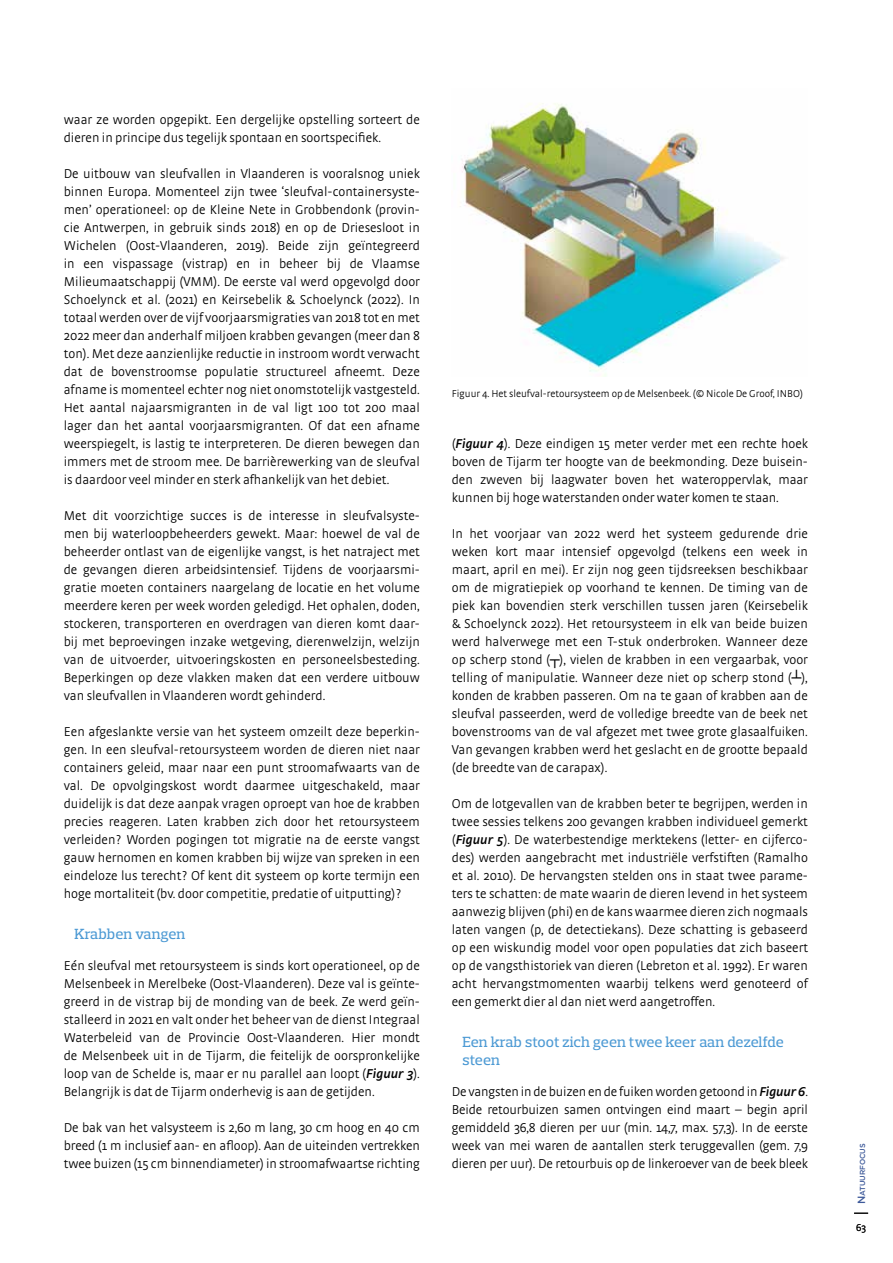
<style>
.page{position:relative;width:893px;height:1263px;background:#fff}
.page>*{position:absolute;margin:0;border:0;box-sizing:border-box;transform-origin:0 0}
.t1{font:500 15px/18px "Prelo Slab";letter-spacing:.01em;color:#4d9ad4}
.t2{font:300 13.5px/18px "Strada OT";color:#000;text-align:justify}
.t3{font:300 10.5px "Strada OT";color:#000}
.t4{font:500 7.35px "Gotham";color:#3e5a9a}
.s1{font-weight:600;font-style:italic}
.s2{font-family:"Arial";font-weight:400}
.s3{font-size:10.5px}
</style>
<div class="page">
<svg style="left:854px;top:1213px;width:14px;height:1px"></svg>
<img style="left:460px;top:103px;width:324px;height:273px">
<p class="t2" style="left:64px;top:111px;width:358px">waar ze worden opgepikt. Een dergelijke opstelling sorteert de dieren in principe dus tegelijk spontaan en soortspecifiek.</p>
<p class="t2" style="left:64px;top:165px;width:358px">De uitbouw van sleufvallen in Vlaanderen is vooralsnog uniek binnen Europa. Momenteel zijn twee ‘sleufval-containersyste&shy;men’ operationeel: op de Kleine Nete in Grobbendonk (provin&shy;cie Antwerpen, in gebruik sinds 2018) en op de Driesesloot in Wichelen (Oost-Vlaanderen, 2019). Beide zijn geïntegreerd in een vispassage (vistrap) en in beheer bij de Vlaamse Milieumaatschappij (VMM). De eerste val werd opgevolgd door Schoelynck et al. (2021) en Keirsebelik &amp; Schoelynck (2022). In totaal werden over de vijf voorjaarsmigraties van 2018 tot en met 2022 meer dan anderhalf miljoen krabben gevangen (meer dan 8 ton). Met deze aanzienlijke reductie in instroom wordt verwacht dat de bovenstroomse populatie structureel afneemt. Deze afname is momenteel echter nog niet onomstotelijk vastgesteld.<br>Het aantal najaarsmigranten in de val ligt 100 tot 200 maal lager dan het aantal voorjaarsmigranten. Of dat een afname weerspiegelt, is lastig te interpreteren. De dieren bewegen dan immers met de stroom mee. De barrièrewerking van de sleufval is daardoor veel minder en sterk afhankelijk van het debiet.</p>
<p class="t2" style="left:64px;top:507px;width:358px">Met dit voorzichtige succes is de interesse in sleufvalsyste&shy;men bij waterloopbeheerders gewekt. Maar: hoewel de val de beheerder ontlast van de eigenlijke vangst, is het natraject met de gevangen dieren arbeidsintensief. Tijdens de voorjaarsmi&shy;gratie moeten containers naargelang de locatie en het volume meerdere keren per week worden geledigd. Het ophalen, doden, stockeren, transporteren en overdragen van dieren komt daar&shy;bij met beproevingen inzake wetgeving, dierenwelzijn, welzijn van de uitvoerder, uitvoeringskosten en personeelsbesteding.<br>Beperkingen op deze vlakken maken dat een verdere uitbouw van sleufvallen in Vlaanderen wordt gehinderd.</p>
<p class="t2" style="left:64px;top:723px;width:358px">Een afgeslankte versie van het systeem omzeilt deze beperkin&shy;gen. In een sleufval-retoursysteem worden de dieren niet naar containers geleid, maar naar een punt stroomafwaarts van de val. De opvolgingskost wordt daarmee uitgeschakeld, maar duidelijk is dat deze aanpak vragen oproept van hoe de krabben precies reageren. Laten krabben zich door het retoursysteem verleiden? Worden pogingen tot migratie na de eerste vangst gauw hernomen en komen krabben bij wijze van spreken in een eindeloze lus terecht? Of kent dit systeem op korte termijn een hoge mortaliteit (bv. door competitie, predatie of uitputting)?</p>
<p class="t1" style="left:74px;top:925px;width:112px">Krabben vangen</p>
<p class="t2" style="left:64px;top:957px;width:358px">Eén sleufval met retoursysteem is sinds kort operationeel, op de Melsenbeek in Merelbeke (Oost-Vlaanderen). Deze val is geïnte&shy;greerd in de vistrap bij de monding van de beek. Ze werd geïn&shy;stalleerd in 2021 en valt onder het beheer van de dienst Integraal Waterbeleid van de Provincie Oost-Vlaanderen. Hier mondt de Melsenbeek uit in de Tijarm, die feitelijk de oorspronkelijke loop van de Schelde is, maar er nu parallel aan loopt (<span class="s1">Figuur 3</span>).<br>Belangrijk is dat de Tijarm onderhevig is aan de getijden.</p>
<p class="t2" style="left:64px;top:1119px;width:358px">De bak van het valsysteem is 2,60 m lang, 30 cm hoog en 40 cm breed (1 m inclusief aan- en afloop). Aan de uiteinden vertrekken twee buizen (15 cm binnendiameter) in stroomafwaartse richting</p>
<p class="t3" style="left:452px;top:388px;width:353px">Figuur 4. Het sleufval-retoursysteem op de Melsenbeek. (© Nicole De Groof, INBO)</p>
<p class="t2" style="left:452px;top:435px;width:358px">(<span class="s1">Figuur 4</span>). Deze eindigen 15 meter verder met een rechte hoek boven de Tijarm ter hoogte van de beekmonding. Deze buisein&shy;den zweven bij laagwater boven het wateroppervlak, maar kunnen bij hoge waterstanden onder water komen te staan.</p>
<p class="t2" style="left:452px;top:525px;width:358px">In het voorjaar van 2022 werd het systeem gedurende drie weken kort maar intensief opgevolgd (telkens een week in maart, april en mei). Er zijn nog geen tijdsreeksen beschikbaar om de migratiepiek op voorhand te kennen. De timing van de piek kan bovendien sterk verschillen tussen jaren (Keirsebelik &amp; Schoelynck 2022). Het retoursysteem in elk van beide buizen werd halverwege met een T-stuk onderbroken. Wanneer deze op scherp stond (<span class="s2">┬</span>), vielen de krabben in een vergaarbak, voor telling of manipulatie. Wanneer deze niet op scherp stond (<span class="s2">┴</span>), konden de krabben passeren. Om na te gaan of krabben aan de sleufval passeerden, werd de volledige breedte van de beek net bovenstrooms van de val afgezet met twee grote glasaalfuiken.<br>Van gevangen krabben werd het geslacht en de grootte bepaald (de breedte van de carapax).</p>
<p class="t2" style="left:452px;top:795px;width:358px">Om de lotgevallen van de krabben beter te begrijpen, werden in twee sessies telkens 200 gevangen krabben individueel gemerkt (<span class="s1">Figuur 5</span>). De waterbestendige merktekens (letter- en cijferco&shy;des) werden aangebracht met industriële verfstiften (Ramalho et al. 2010). De hervangsten stelden ons in staat twee parame&shy;ters te schatten: de mate waarin de dieren levend in het systeem aanwezig blijven (phi) en de kans waarmee dieren zich nogmaals laten vangen (p, de detectiekans). Deze schatting is gebaseerd op een wiskundig model voor open populaties dat zich baseert op de vangsthistoriek van dieren (Lebreton et al. 1992). Er waren acht hervangstmomenten waarbij telkens werd genoteerd of een gemerkt dier al dan niet werd aangetroffen.</p>
<p class="t1" style="left:462px;top:1033px;width:323px">Een krab stoot zich geen twee keer aan dezelfde steen</p>
<p class="t2" style="left:452px;top:1083px;width:358px">De vangsten in de buizen en de fuiken worden getoond in <span class="s1">Figuur 6</span>.<br>Beide retourbuizen samen ontvingen eind maart – begin april gemiddeld 36,8 dieren per uur (min. 14,7, max. 57,3). In de eerste week van mei waren de aantallen sterk teruggevallen (gem. 7,9 dieren per uur). De retourbuis op de linkeroever van de beek bleek</p>
<p class="t4" style="left:858px;top:1204px;width:63px;rotate:-90deg"><span class="s3">N</span>atuurfocus</p>
<p class="t3" style="left:856px;top:1222px;width:11px">63</p>
</div>
